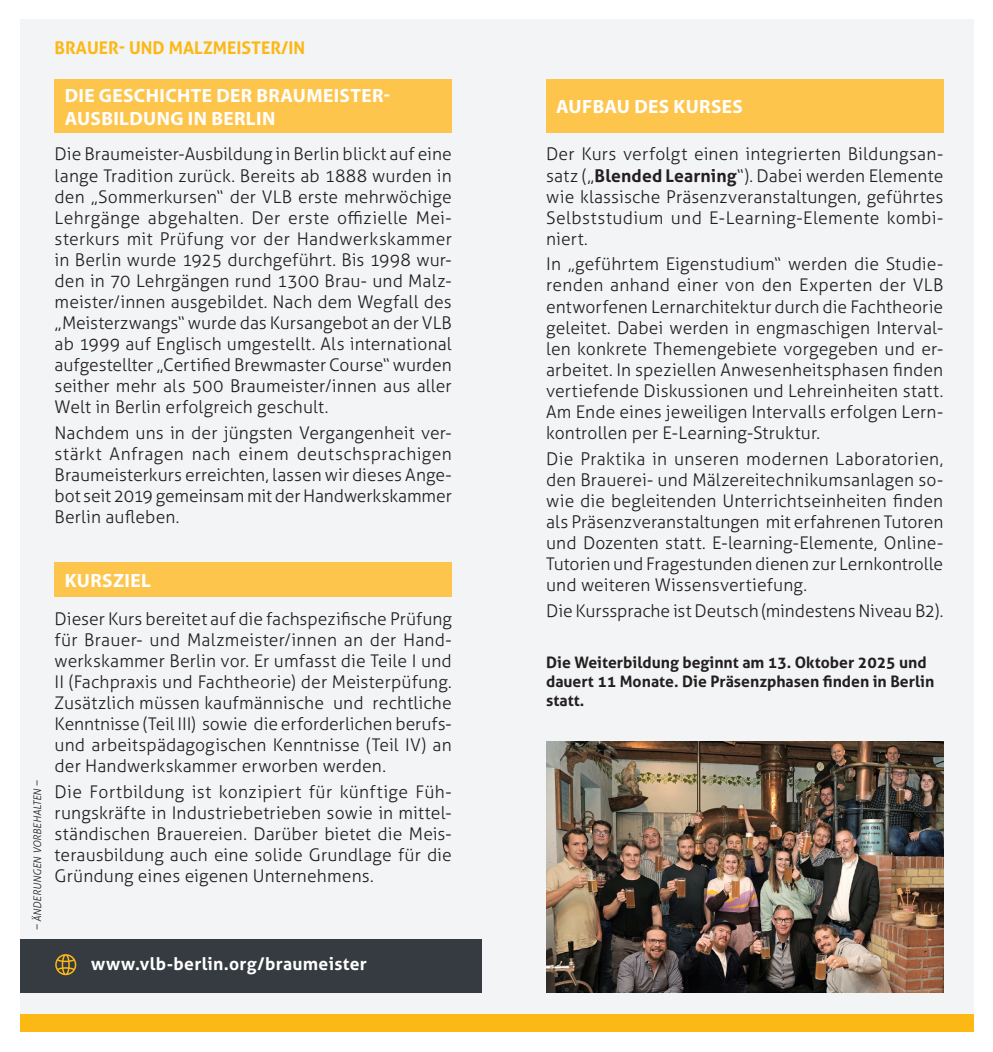
<style>
.page{position:relative;width:993px;height:1052px;background:#fff}
.page>*{position:absolute;margin:0;border:0;box-sizing:border-box;transform-origin:0 0}
.Headline1{font:700 19.25px/23.1px "Myriad Pro";letter-spacing:.02em;color:#fff}
.Fließtext{font:300 17.5px/21px "Aller";letter-spacing:.005em;color:#231f20;text-align:justify}
.t1{font:700 17.5px "Aller";letter-spacing:.015em;color:#fff}
.t2{font:700 17.5px "Aller";color:#fcb814}
.t3{font:700 15.75px/18.9px "Aller";color:#231f20}
.Headline1-2{font:italic 300 10.5px "Aller";letter-spacing:-.005em;color:#231f20}
.s1{font-weight:700}
</style>
<div class="page">
<div style="left:20px;top:20px;width:952px;height:1012px;background:#f3f4f5"></div>
<div style="left:20px;top:1014px;width:952px;height:18px;background:#fcb814"></div>
<div style="left:55px;top:562px;width:396px;height:35px;background:#fec54d"></div>
<div style="left:546px;top:79px;width:397px;height:54px;background:#fec54d"></div>
<div style="left:55px;top:79px;width:396px;height:54px;background:#fec54d"></div>
<div style="left:20px;top:939px;width:461px;height:54px;background:#353b40"></div>
<svg style="left:55px;top:954px;width:21px;height:21px"></svg>
<img style="left:546px;top:741px;width:397px;height:252px">
<p class="t2" style="left:55px;top:37px;width:252px">BRAUER- UND MALZMEISTER/IN</p>
<p class="Headline1" style="left:65px;top:83px;width:327px">DIE GESCHICHTE DER BRAUMEISTER-<br>AUSBILDUNG IN BERLIN</p>
<p class="Fließtext" style="left:55px;top:144px;width:398px">Die Braumeister-Ausbildung in Berlin blickt auf eine lange Tradition zurück. Bereits ab 1888 wurden in den „Sommerkursen“ der VLB erste mehrwöchige Lehrgänge abgehalten. Der erste offizielle Mei&shy;sterkurs mit Prüfung vor der Handwerkskammer in Berlin wurde 1925 durchgeführt. Bis 1998 wur&shy;den in 70 Lehrgängen rund 1300 Brau- und Malz&shy;meister/innen ausgebildet. Nach dem Wegfall des „Meisterzwangs“ wurde das Kursangebot an der VLB ab 1999 auf Englisch umgestellt. Als international aufgestellter „Certified Brewmaster Course“ wurden seither mehr als 500 Braumeister/innen aus aller Welt in Berlin erfolgreich geschult.</p>
<p class="Fließtext" style="left:55px;top:422px;width:398px">Nachdem uns in der jüngsten Vergangenheit ver&shy;stärkt Anfragen nach einem deutschsprachigen Braumeisterkurs erreichten, lassen wir dieses Ange&shy;bot seit 2019 gemeinsam mit der Handwerkskammer Berlin aufleben.</p>
<p class="Headline1-2" style="left:31px;top:929px;width:151px;rotate:-90deg">– ÄNDERUNGEN VORBEHALTEN –</p>
<p class="Headline1" style="left:65px;top:568px;width:88px">KURSZIEL</p>
<p class="Fließtext" style="left:55px;top:608px;width:398px">Dieser Kurs bereitet auf die fachspezifische Prüfung für Brauer- und Malzmeister/innen an der Hand&shy;werkskammer Berlin vor. Er umfasst die Teile I und II (Fachpraxis und Fachtheorie) der Meisterpüfung.<br>Zusätzlich müssen kaufmännische und rechtliche Kenntnisse (Teil III) sowie die erforderlichen berufs&shy;und arbeitspädagogischen Kenntnisse (Teil IV) an der Handwerkskammer erworben werden.</p>
<p class="Fließtext" style="left:55px;top:781px;width:398px">Die Fortbildung ist konzipiert für künftige Füh&shy;rungskräfte in Industriebetrieben sowie in mittel&shy;ständischen Brauereien. Darüber bietet die Meis&shy;terausbildung auch eine solide Grundlage für die Gründung eines eigenen Unternehmens.</p>
<p class="t1" style="left:91px;top:952px;width:277px">www.vlb-berlin.org/braumeister</p>
<p class="Headline1" style="left:556px;top:95px;width:188px">AUFBAU DES KURSES</p>
<p class="Fließtext" style="left:546px;top:144px;width:398px">Der Kurs verfolgt einen integrierten Bildungsan&shy;satz („<span class="s1">Blended Learning</span>“). Dabei werden Elemente wie klassische Präsenzveranstaltungen, geführtes Selbststudium und E-Learning-Elemente kombi&shy;niert.</p>
<p class="Fließtext" style="left:546px;top:254px;width:398px">In „geführtem Eigenstudium“ werden die Studie&shy;renden anhand einer von den Experten der VLB entworfenen Lernarchitektur durch die Fachtheorie geleitet. Dabei werden in engmaschigen Interval&shy;len konkrete Themengebiete vorgegeben und er&shy;arbeitet. In speziellen Anwesenheitsphasen finden vertiefende Diskussionen und Lehreinheiten statt.<br>Am Ende eines jeweiligen Intervalls erfolgen Lern&shy;kontrollen per E-Learning-Struktur.</p>
<p class="Fließtext" style="left:546px;top:448px;width:398px">Die Praktika in unseren modernen Laboratorien, den Brauerei- und Mälzereitechnikumsanlagen so&shy;wie die begleitenden Unterrichtseinheiten finden als Präsenzveranstaltungen mit erfahrenen Tutoren und Dozenten statt. E-learning-Elemente, Online-Tutorien und Fragestunden dienen zur Lernkontrolle und weiteren Wissensvertiefung.</p>
<p class="Fließtext" style="left:546px;top:600px;width:398px">Die Kurssprache ist Deutsch (mindestens Niveau B2).</p>
<p class="t3" style="left:546px;top:653px;width:389px">Die Weiterbildung beginnt am 13. Oktober 2025 und dauert 11 Monate. Die Präsenzphasen finden in Berlin statt.</p>
</div>
